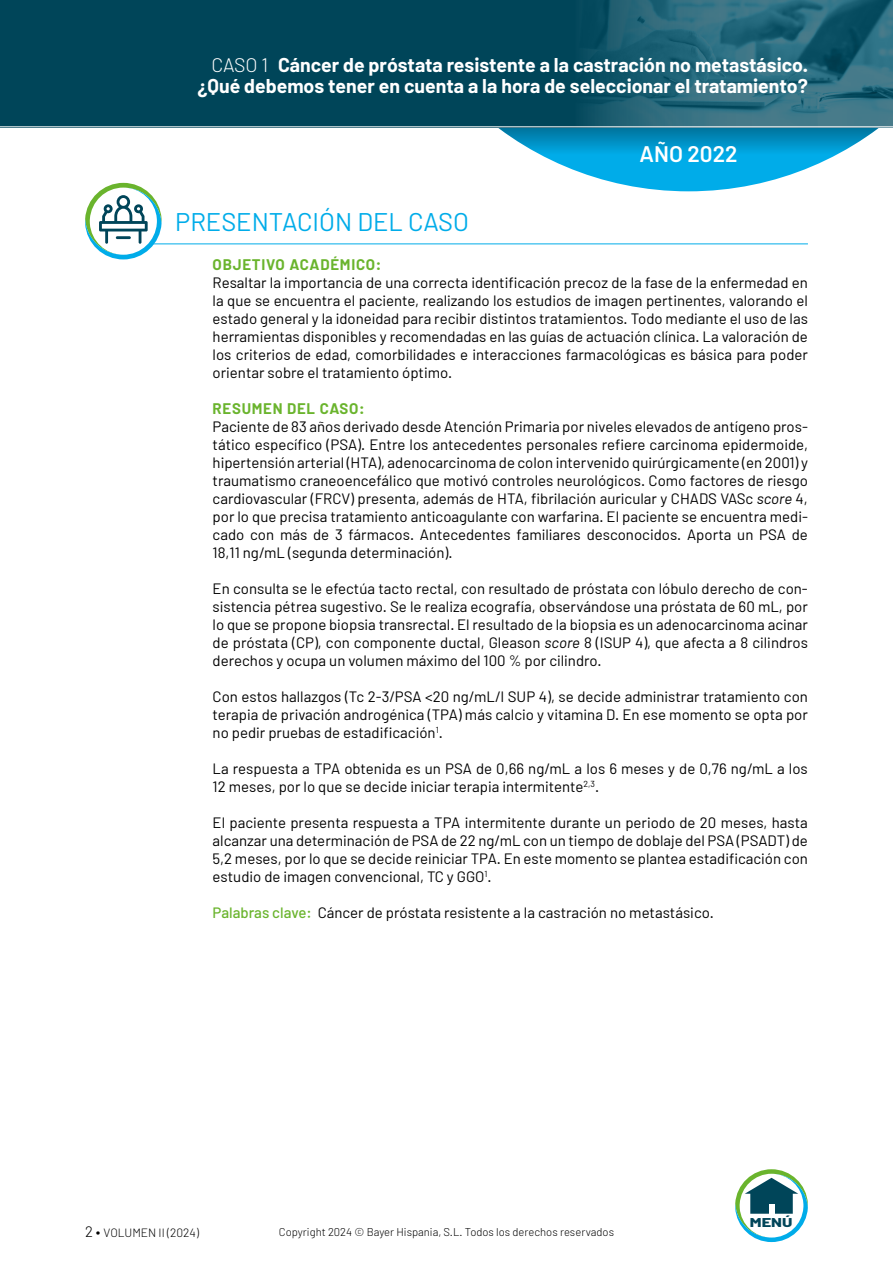
<style>
.page{position:relative;width:893px;height:1263px;background:#fff}
.page>*{position:absolute;margin:0;border:0;box-sizing:border-box;transform-origin:0 0}
.t1{font:25.5px "Barlow";color:#00ace9}
.t2{font:600 22.5px "Barlow";color:#fff}
.t3{font:700 19.5px/21px "Barlow";color:#fff;text-align:right}
.t4{font:15px/18px "Barlow";color:#000;text-align:justify}
.t5{font:700 15px "Barlow";letter-spacing:.05em;color:#6ab42d}
.t6{font:800 12.75px "Barlow";color:#004559;scale:1.3 1}
.t7{font:300 12px "Barlow";color:#000}
.t8{font:300 11.25px "Barlow";color:#000}
.s1{font-weight:300}
.s2{font-style:italic}
.s3{font-weight:500;color:#6ab42d}
.s4{font-size:15px}
</style>
<div class="page">
<svg style="left:735px;top:1169px;width:73px;height:73px"></svg>
<div style="left:769px;top:1205px;width:5px;height:10px;background:#fff"></div>
<hr style="left:128px;top:243px;width:680px;height:1px;background:#00ace9">
<svg style="left:85px;top:183px;width:77px;height:76px"></svg>
<hr style="left:116px;top:236px;width:15px;height:3px;background:#004559">
<svg style="left:539px;top:154px;width:299px;height:37px;fill:#00ace9"></svg>
<svg style="left:498px;top:128px;width:381px;height:26px;background:#1a98c5"></svg>
<div style="left:0;top:0;width:893px;height:128px;background:#004559"></div>
<img style="left:572px;top:0;width:321px;height:128px">
<hr style="left:0;top:126px;width:893px;height:1px;background:#fff">
<h3 class="t3" style="left:198px;top:54px;width:612px"><span class="s1">CASO 1</span> Cáncer de próstata resistente a la castración no metastásico. ¿Qué debemos tener en cuenta a la hora de seleccionar el tratamiento?</h3>
<h2 class="t2" style="left:639px;top:140px;width:99px">AÑO 2022</h2>
<h1 class="t1" style="left:175px;top:206px;width:295px">PRESENTACIÓN DEL CASO</h1>
<p class="t5" style="left:213px;top:255px;width:170px">OBJETIVO ACADÉMICO:</p>
<p class="t4" style="left:213px;top:273px;width:597px">Resaltar la importancia de una correcta identificación precoz de la fase de la enfermedad en la que se encuentra el paciente, realizando los estudios de imagen pertinentes, valorando el estado general y la idoneidad para recibir distintos tratamientos. Todo mediante el uso de las herramientas disponibles y recomendadas en las guías de actuación clínica. La valoración de los criterios de edad, comorbilidades e interacciones farmacológicas es básica para poder orientar sobre el tratamiento óptimo.</p>
<p class="t5" style="left:213px;top:399px;width:154px">RESUMEN DEL CASO:</p>
<p class="t4" style="left:213px;top:417px;width:597px">Paciente de 83 años derivado desde Atención Primaria por niveles elevados de antígeno pros&shy;tático específico (PSA). Entre los antecedentes personales refiere carcinoma epidermoide, hipertensión arterial (HTA), adenocarcinoma de colon intervenido quirúrgicamente (en 2001) y traumatismo craneoencefálico que motivó controles neurológicos. Como factores de riesgo cardiovascular (FRCV) presenta, además de HTA, fibrilación auricular y CHADS VASc <span class="s2">score</span> 4, por lo que precisa tratamiento anticoagulante con warfarina. El paciente se encuentra medi&shy;cado con más de 3 fármacos. Antecedentes familiares desconocidos. Aporta un PSA de 18,11 ng/mL (segunda determinación).</p>
<p class="t4" style="left:213px;top:579px;width:597px">En consulta se le efectúa tacto rectal, con resultado de próstata con lóbulo derecho de con&shy;sistencia pétrea sugestivo. Se le realiza ecografía, observándose una próstata de 60 mL, por lo que se propone biopsia transrectal. El resultado de la biopsia es un adenocarcinoma acinar de próstata (CP), con componente ductal, Gleason <span class="s2">score</span> 8 (ISUP 4), que afecta a 8 cilindros derechos y ocupa un volumen máximo del 100 % por cilindro.</p>
<p class="t4" style="left:213px;top:687px;width:597px">Con estos hallazgos (Tc 2-3/PSA &lt;20 ng/mL/I SUP 4), se decide administrar tratamiento con terapia de privación androgénica (TPA) más calcio y vitamina D. En ese momento se opta por no pedir pruebas de estadificación<sup>1</sup>.</p>
<p class="t4" style="left:213px;top:759px;width:597px">La respuesta a TPA obtenida es un PSA de 0,66 ng/mL a los 6 meses y de 0,76 ng/mL a los<br>12 meses, por lo que se decide iniciar terapia intermitente<sup>2,3</sup>.</p>
<p class="t4" style="left:213px;top:813px;width:597px">El paciente presenta respuesta a TPA intermitente durante un periodo de 20 meses, hasta alcanzar una determinación de PSA de 22 ng/mL con un tiempo de doblaje del PSA (PSADT) de 5,2 meses, por lo que se decide reiniciar TPA. En este momento se plantea estadificación con estudio de imagen convencional, TC y GGO<sup>1</sup>.</p>
<p class="t4" style="left:213px;top:903px;width:503px"><span class="s3">Palabras clave:</span> Cáncer de próstata resistente a la castración no metastásico.</p>
<p class="t7" style="left:85px;top:1225px;width:115px"><span class="s4">2 •</span> VOLUMEN II (2024)</p>
<p class="t8" style="left:279px;top:1224px;width:337px">Copyright 2024 © Bayer Hispania, S.L. Todos los derechos reservados</p>
<p class="t6" style="left:750px;top:1215px;width:34px">MENÚ</p>
</div>
